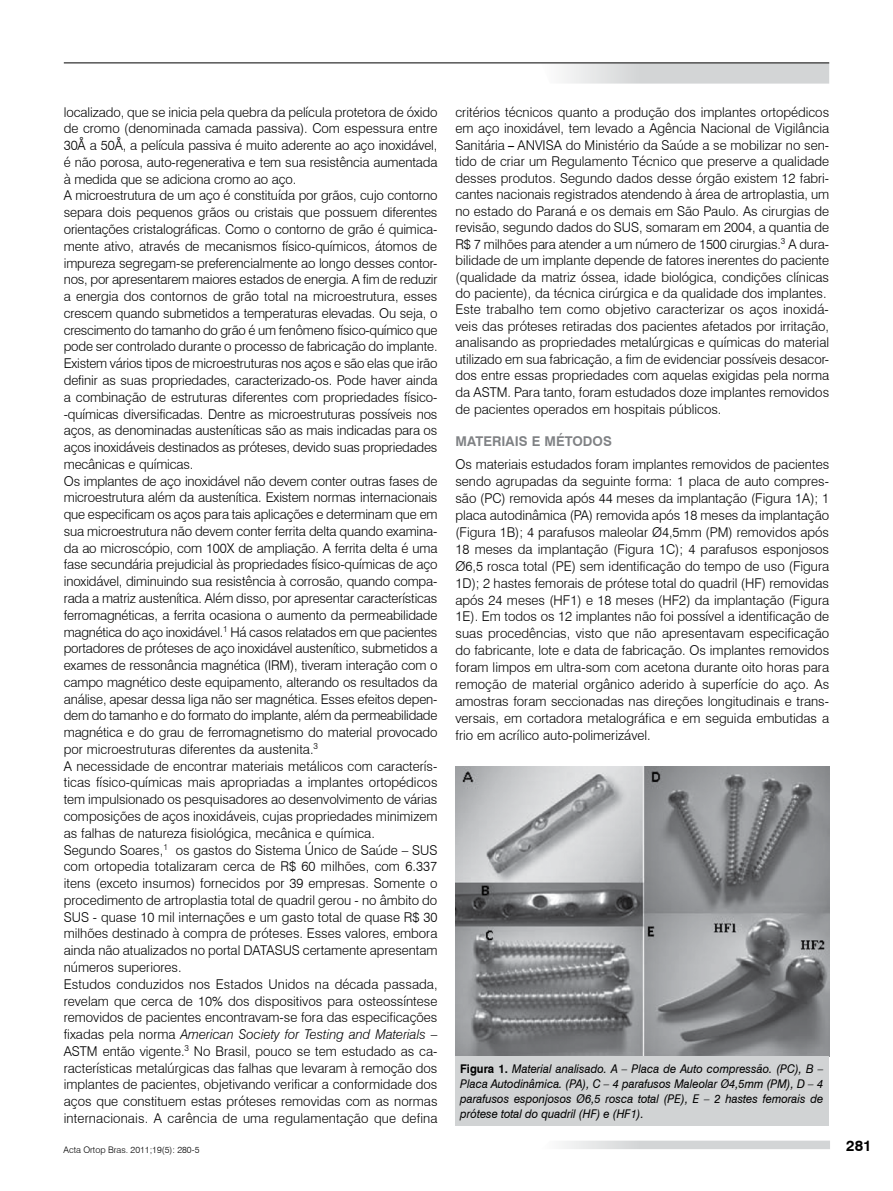
<style>
.page{position:relative;width:893px;height:1191px;background:#fff}
.page>*{position:absolute;margin:0;border:0;box-sizing:border-box;transform-origin:0 0}
.t1{font:700 15px "Swiss 721 BT";color:#000}
.t2{font:300 13.5px/16.8px "Swiss 721 BT";letter-spacing:-.005em;color:#000}
.t3{font:700 13.5px "Swiss 721 BT";color:#808285}
.t4{font:italic 12px/15px "Swiss 721 BT";color:#000;text-align:justify;scale:.94 1}
.t5{font:300 9px "Swiss 721 BT";color:#000}
.s1{font-style:italic}
.s2{font-family:"Arial Narrow";font-weight:400}
.s3{font-weight:700;font-style:normal}
</style>
<div class="page">
<svg style="left:563px;top:64px;width:266px;height:20px;background:#d8dadb"></svg>
<svg style="left:563px;top:1140px;width:267px;height:9px"></svg>
<hr style="left:64px;top:63px;width:765px;height:1px;background:#000">
<img style="left:455px;top:766px;width:374px;height:290px">
<div style="left:455px;top:1056px;width:374px;height:69px;background:#d1d3d4"></div>
<p class="t2" style="left:64px;top:103px;width:375px">localizado, que se inicia pela quebra da película protetora de óxido de cromo (denominada camada passiva). Com espessura entre 30Å a 50Å, a película passiva é muito aderente ao aço inoxidável, é não porosa, auto-regenerativa e tem sua resistência aumentada à medida que se adiciona cromo ao aço.<br>A microestrutura de um aço é constituída por grãos, cujo contorno separa dois pequenos grãos ou cristais que possuem diferentes orientações cristalográficas. Como o contorno de grão é quimica&shy;mente ativo, através de mecanismos físico-químicos, átomos de impureza segregam-se preferencialmente ao longo desses contor&shy;nos, por apresentarem maiores estados de energia. A fim de reduzir a energia dos contornos de grão total na microestrutura, esses crescem quando submetidos a temperaturas elevadas. Ou seja, o crescimento do tamanho do grão é um fenômeno físico-químico que pode ser controlado durante o processo de fabricação do implante.<br>Existem vários tipos de microestruturas nos aços e são elas que irão definir as suas propriedades, caracterizado-os. Pode haver ainda a combinação de estruturas diferentes com propriedades físico--químicas diversificadas. Dentre as microestruturas possíveis nos aços, as denominadas austeníticas são as mais indicadas para os aços inoxidáveis destinados as próteses, devido suas propriedades mecânicas e químicas.<br>Os implantes de aço inoxidável não devem conter outras fases de microestrutura além da austenítica. Existem normas internacionais que especificam os aços para tais aplicações e determinam que em sua microestrutura não devem conter ferrita delta quando examina&shy;da ao microscópio, com 100X de ampliação. A ferrita delta é uma fase secundária prejudicial às propriedades físico-químicas de aço inoxidável, diminuindo sua resistência à corrosão, quando compa&shy;rada a matriz austenítica. Além disso, por apresentar características ferromagnéticas, a ferrita ocasiona o aumento da permeabilidade magnética do aço inoxidável.<sup>1</sup> Há casos relatados em que pacientes portadores de próteses de aço inoxidável austenítico, submetidos a exames de ressonância magnética (IRM), tiveram interação com o campo magnético deste equipamento, alterando os resultados da análise, apesar dessa liga não ser magnética. Esses efeitos depen&shy;dem do tamanho e do formato do implante, além da permeabilidade magnética e do grau de ferromagnetismo do material provocado por microestruturas diferentes da austenita.<sup>3<br></sup>A necessidade de encontrar materiais metálicos com caracterís&shy;ticas físico-químicas mais apropriadas a implantes ortopédicos tem impulsionado os pesquisadores ao desenvolvimento de várias composições de aços inoxidáveis, cujas propriedades minimizem as falhas de natureza fisiológica, mecânica e química.<br>Segundo Soares,<sup>1</sup> os gastos do Sistema Único de Saúde – SUS com ortopedia totalizaram cerca de R$ 60 milhões, com 6.337 itens (exceto insumos) fornecidos por 39 empresas. Somente o procedimento de artroplastia total de quadril gerou - no âmbito do SUS - quase 10 mil internações e um gasto total de quase R$ 30 milhões destinado à compra de próteses. Esses valores, embora ainda não atualizados no portal DATASUS certamente apresentam números superiores.<br>Estudos conduzidos nos Estados Unidos na década passada, revelam que cerca de 10% dos dispositivos para osteossíntese removidos de pacientes encontravam-se fora das especificações fixadas pela norma <span class="s1">American Society for Testing and Materials</span> – ASTM então vigente.<sup>3</sup> No Brasil, pouco se tem estudado as ca&shy;racterísticas metalúrgicas das falhas que levaram à remoção dos implantes de pacientes, objetivando verificar a conformidade dos aços que constituem estas próteses removidas com as normas internacionais. A carência de uma regulamentação que defina</p>
<p class="t2" style="left:455px;top:103px;width:375px">critérios técnicos quanto a produção dos implantes ortopédicos em aço inoxidável, tem levado a Agência Nacional de Vigilância Sanitária <span class="s2">–</span> ANVISA do Ministério da Saúde a se mobilizar no sen&shy;tido de criar um Regulamento Técnico que preserve a qualidade desses produtos. Segundo dados desse órgão existem 12 fabri&shy;cantes nacionais registrados atendendo à área de artroplastia, um no estado do Paraná e os demais em São Paulo. As cirurgias de revisão, segundo dados do SUS, somaram em 2004, a quantia de R$ 7 milhões para atender a um número de 1500 cirurgias.<sup>3</sup> A dura&shy;bilidade de um implante depende de fatores inerentes do paciente (qualidade da matriz óssea, idade biológica, condições clínicas do paciente), da técnica cirúrgica e da qualidade dos implantes.<br>Este trabalho tem como objetivo caracterizar os aços inoxidá&shy;veis das próteses retiradas dos pacientes afetados por irritação, analisando as propriedades metalúrgicas e químicas do material utilizado em sua fabricação, a fim de evidenciar possíveis desacor&shy;dos entre essas propriedades com aquelas exigidas pela norma da ASTM. Para tanto, foram estudados doze implantes removidos de pacientes operados em hospitais públicos.</p>
<p class="t3" style="left:455px;top:433px;width:100px">MATERIAIS E MÉTO</p>
<p class="t3" style="left:583px;top:433px;width:20px">DOS</p>
<p class="t2" style="left:455px;top:455px;width:375px;text-align:justify">Os materiais estudados foram implantes removidos de pacientes sendo agrupadas da seguinte forma: 1 placa de auto compres&shy;são (PC) removida após 44 meses da implantação (Figura 1A); 1 placa autodinâmica (PA) removida após 18 meses da implantação (Figura 1B); 4 parafusos maleolar Ø4,5mm (PM) removidos após 18 meses da implantação (Figura 1C); 4 parafusos esponjosos Ø6,5 rosca total (PE) sem identificação do tempo de uso (Figura 1D); 2 hastes femorais de prótese total do quadril (HF) removidas após 24 meses (HF1) e 18 meses (HF2) da implantação (Figura 1E). Em todos os 12 implantes não foi possível a identificação de suas procedências, visto que não apresentavam especificação do fabricante, lote e data de fabricação. Os implantes removidos foram limpos em ultra-som com acetona durante oito horas para remoção de material orgânico aderido à superfície do aço. As amostras foram seccionadas nas direções longitudinais e trans&shy;versais, em cortadora metalográfica e em seguida embutidas a frio em acrílico auto-polimerizável.</p>
<p class="t4" style="left:460px;top:1061px;width:388px"><span class="s3">Figura 1.</span> Material analisado. A – Placa de Auto compressão. (PC), B – Placa Autodinâmica. (PA), C – 4 parafusos Maleolar Ø4,5mm (PM), D – 4 parafusos esponjosos Ø6,5 rosca total (PE), E – 2 hastes femorais de prótese total do quadril (HF) e (HF1).</p>
<p class="t5" style="left:63px;top:1144px;width:137px">Acta Ortop Bras. 2011;19(5): 280-5</p>
<p class="t1" style="left:846px;top:1136px;width:27px">281</p>
</div>
